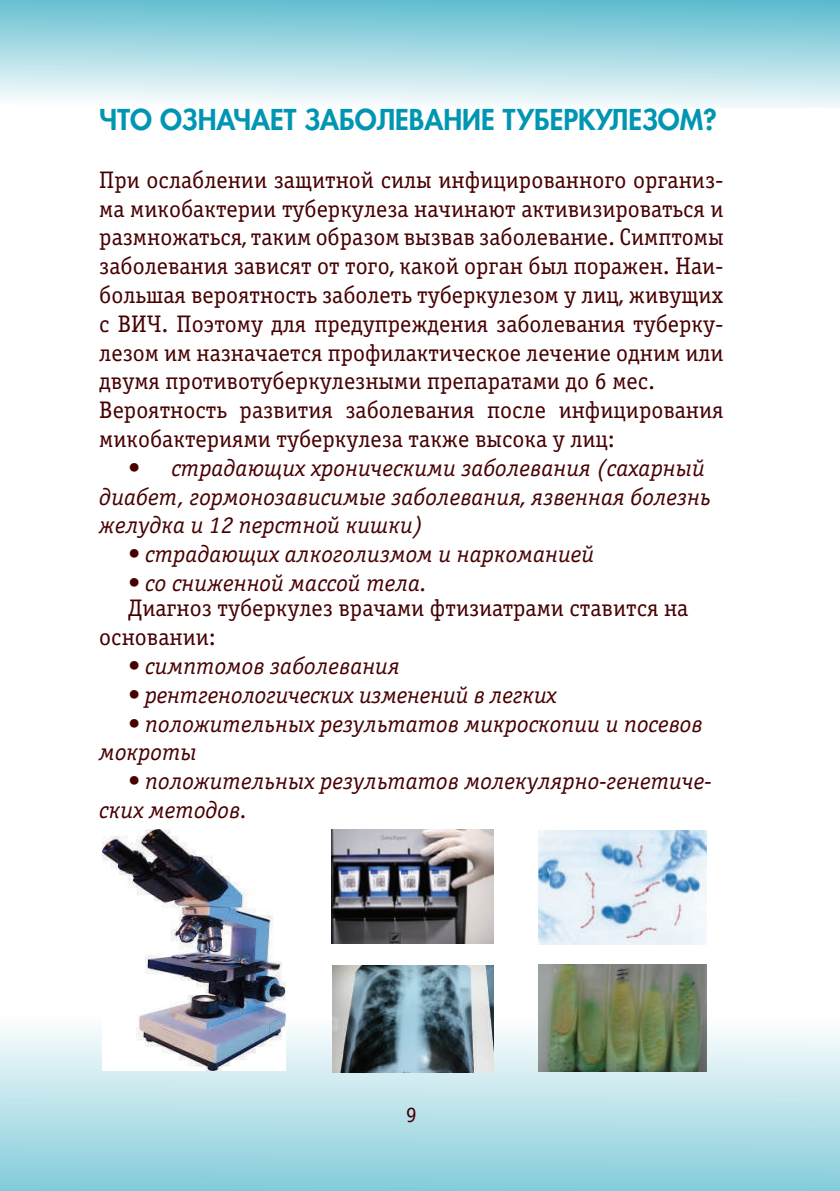
<style>
.page{position:relative;width:840px;height:1191px;background:#fff}
.page>*{position:absolute;margin:0;border:0;box-sizing:border-box;transform-origin:0 0}
.t1{font:800 28px "Favorit";color:#0096b3}
.t2{font:24px/28.8px "Officina Serif C";color:#470002}
.t3{font:italic 24px/28.8px "Officina Serif C";color:#470002}
.t4{font:22px "Officina Serif C";color:#470002}
</style>
<div class="page">
<div style="left:0;top:0;width:839px;height:107px;background:linear-gradient(to bottom,#5fbdcf,#f8fcfc)"></div>
<div style="left:0;top:1009px;width:839px;height:182px;background:linear-gradient(to bottom,#fffffe,#84ccda)"></div>
<img style="left:102px;top:829px;width:183px;height:241px">
<img style="left:332px;top:829px;width:161px;height:114px">
<img style="left:537px;top:965px;width:168px;height:106px">
<img style="left:332px;top:965px;width:161px;height:107px">
<img style="left:538px;top:830px;width:167px;height:114px">
<p class="t1" style="left:99px;top:101px;width:135px">Что означает</p>
<p class="t1" style="left:304px;top:101px;width:19px">заболе</p>
<p class="t1" style="left:408px;top:101px;width:111px">вание туберкулезо</p>
<p class="t1" style="left:679px;top:101px;width:39px">м?</p>
<p class="t2" style="left:99px;top:166px;width:625px">При ослаблении защитной силы инфицированного организ&shy;ма микобактерии туберкулеза начинают активизироваться и размножаться, таким образом вызвав заболевание. Симптомы заболевания зависят от того, какой орган был поражен. Наи&shy;большая вероятность заболеть туберкулезом у лиц, живущих с ВИЧ. Поэтому для предупреждения заболевания туберку&shy;лезом им назначается профилактическое лечение одним или двумя противотуберкулезными препаратами до 6 мес.<br>Вероятность развития заболевания после инфицирования микобактериями туберкулеза также высока у лиц:</p>
<p class="t3" style="left:99px;top:454px;width:613px;text-indent:28px">• страдающих хроническими заболевания (сахарный диабет, гормонозависимые заболевания, язвенная болезнь желудка и 12 перстной кишки)</p>
<p class="t3" style="left:128px;top:540px;width:468px">• страдающих алкоголизмом и наркоманией</p>
<p class="t3" style="left:128px;top:569px;width:301px">• со сниженной массой тела.</p>
<p class="t2" style="left:99px;top:594px;width:590px;text-indent:28px">Диагноз туберкулез врачами фтизиатрами ставится на основании:</p>
<p class="t3" style="left:128px;top:652px;width:273px">• симптомов заболевания</p>
<p class="t3" style="left:128px;top:681px;width:430px">• рентгенологических изменений в легких</p>
<p class="t3" style="left:99px;top:709px;width:604px;text-indent:28px">• положительных результатов микроскопии и посевов мокроты</p>
<p class="t3" style="left:99px;top:767px;width:613px;text-indent:28px">• положительных результатов молекулярно-генетиче&shy;ских методов.</p>
<p class="t4" style="left:406px;top:1103px;width:12px">9</p>
</div>
